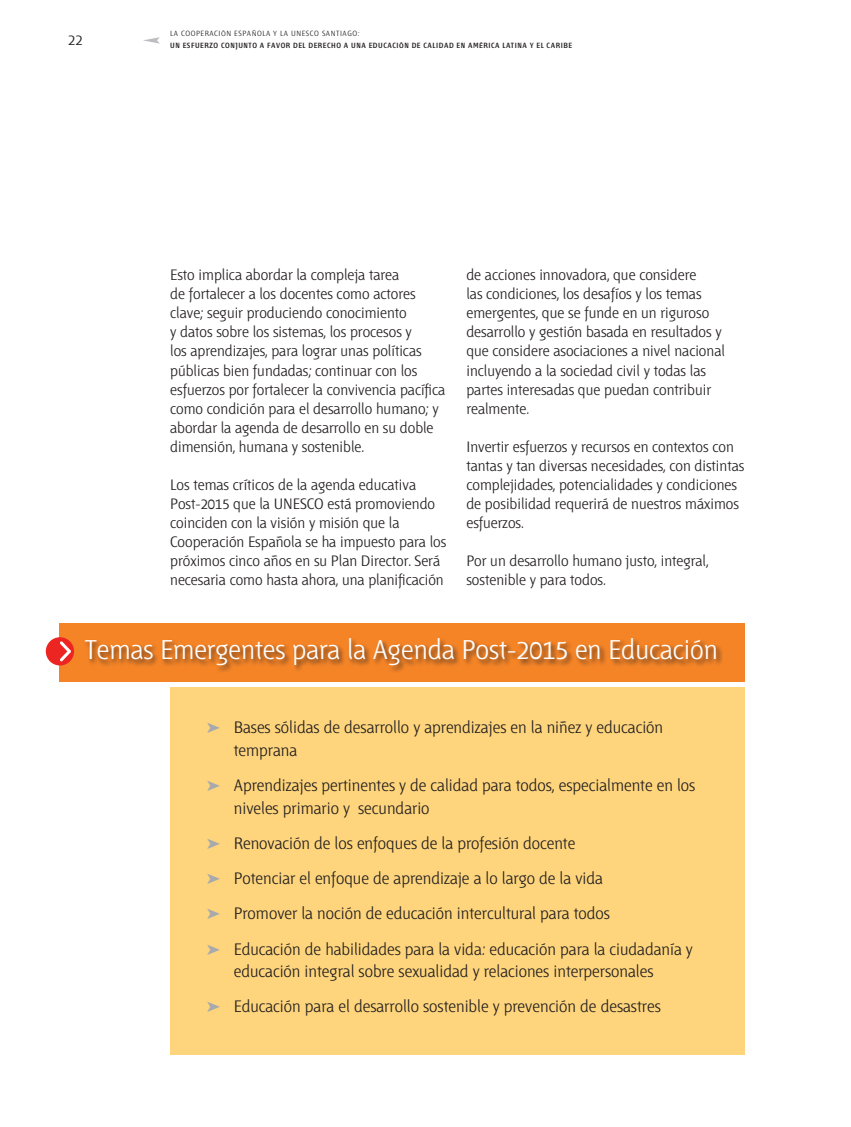
<style>
.page{position:relative;width:851px;height:1127px;background:#fff}
.page>*{position:absolute;margin:0;border:0;box-sizing:border-box;transform-origin:0 0}
.t1{font:300 27px "Fontana ND Aa";color:#fff}
.t2{font:300 16.5px/35.2px "Fontana ND Aa";color:#231f20}
.t3{font:300 15px/19px "Fontana ND Aa";color:#231f20}
.t4{font:600 7.5px "Fontana ND Cc Os F";letter-spacing:.075em;color:#231f20}
.t5{font:300 7.5px "Fontana ND Aa";letter-spacing:.075em;color:#231f20}
.s1{color:#a8a9ad}
</style>
<div class="page">
<svg style="left:143px;top:37px;width:17px;height:7px"></svg>
<div style="left:170px;top:687px;width:574px;height:367px;background:#fed57c"></div>
<div style="left:59px;top:623px;width:685px;height:59px;background:#f58427"></div>
<div style="left:83px;top:636px;width:639px;height:36px;background:#231f20;opacity:.75"></div>
<div style="left:46px;top:637px;width:28px;height:28px;background:#ec2523;border-radius:50%"></div>
<svg style="left:60px;top:641px;width:11px;height:20px"></svg>
<p class="t3" style="left:68px;top:31px;width:16px">22</p>
<p class="t5" style="left:170px;top:30px;width:132px">La Cooperación Española y la UNES</p>
<p class="t5" style="left:310px;top:30px;width:51px">CO Santiago:</p>
<p class="t4" style="left:170px;top:42px;width:403px">UN ESFUERZO CONJUNTO A FAVOR DEL DERECHO A UNA EDUCACIÓN DE CALIDAD EN AMÉRICA LATINA Y EL CARIBE</p>
<p class="t3" style="left:170px;top:266px;width:276px">Esto implica abordar la compleja tarea<br>de fortalecer a los docentes como actores clave; seguir produciendo conocimiento<br>y datos sobre los sistemas, los procesos y<br>los aprendizajes, para lograr unas políticas públicas bien fundadas; continuar con los esfuerzos por fortalecer la convivencia pacífica como condición para el desarrollo humano; y abordar la agenda de desarrollo en su doble dimensión, humana y sostenible.</p>
<p class="t3" style="left:170px;top:476px;width:278px">Los temas críticos de la agenda educativa Post-2015 que la UNESCO está promoviendo coinciden con la visión y misión que la Cooperación Española se ha impuesto para los próximos cinco años en su Plan Director. Será necesaria como hasta ahora, una planificación</p>
<p class="t3" style="left:466px;top:266px;width:260px">de acciones innovadora, que considere<br>las condiciones, los desafíos y los temas emergentes, que se funde en un riguroso desarrollo y gestión basada en resultados y que considere asociaciones a nivel nacional incluyendo a la sociedad civil y todas las partes interesadas que puedan contribuir realmente.</p>
<p class="t3" style="left:466px;top:438px;width:279px">I nvertir esfuerzos y recursos en contextos con tantas y tan diversas necesidades, con distintas complejidades, potencialidades y condiciones de posibilidad requerirá de nuestros máximos esfuerzos.</p>
<p class="t3" style="left:466px;top:552px;width:243px">Por un desarrollo humano justo, integral, sostenible y para todos.</p>
<h1 class="t1" style="left:85px;top:637px;width:634px">Temas Emergentes para la Agenda Post-2015 en Educación</h1>
<p class="t2" style="left:234px;top:717px;width:431px;line-height:22.5px;text-indent:-27px"><span class="s1">➤</span> Bases sólidas de desarrollo y aprendizajes en la niñez y educación temprana</p>
<p class="t2" style="left:234px;top:775px;width:463px;line-height:22.5px;text-indent:-27px"><span class="s1">➤</span> Aprendizajes pertinentes y de calidad para todos, especialmente en los niveles primario y secundario</p>
<p class="t2" style="left:207px;top:826px;width:487px"><span class="s1">➤</span> Renovación de los enfoques de la profesión docente<br><span class="s1">➤</span> Potenciar el enfoque de aprendizaje a lo largo de la vida<br><span class="s1">➤</span> Promover la noción de educación intercultural para todos<br><span class="s1">➤</span> Educación de habilidades para la vida: educación para la ciudadanía y</p>
<p class="t2" style="left:207px;top:955px;width:455px;text-indent:27px">educación integral sobre sexualidad y relaciones interpersonales <span class="s1">➤</span> Educación para el desarrollo sostenible y prevención de desastres</p>
</div>
